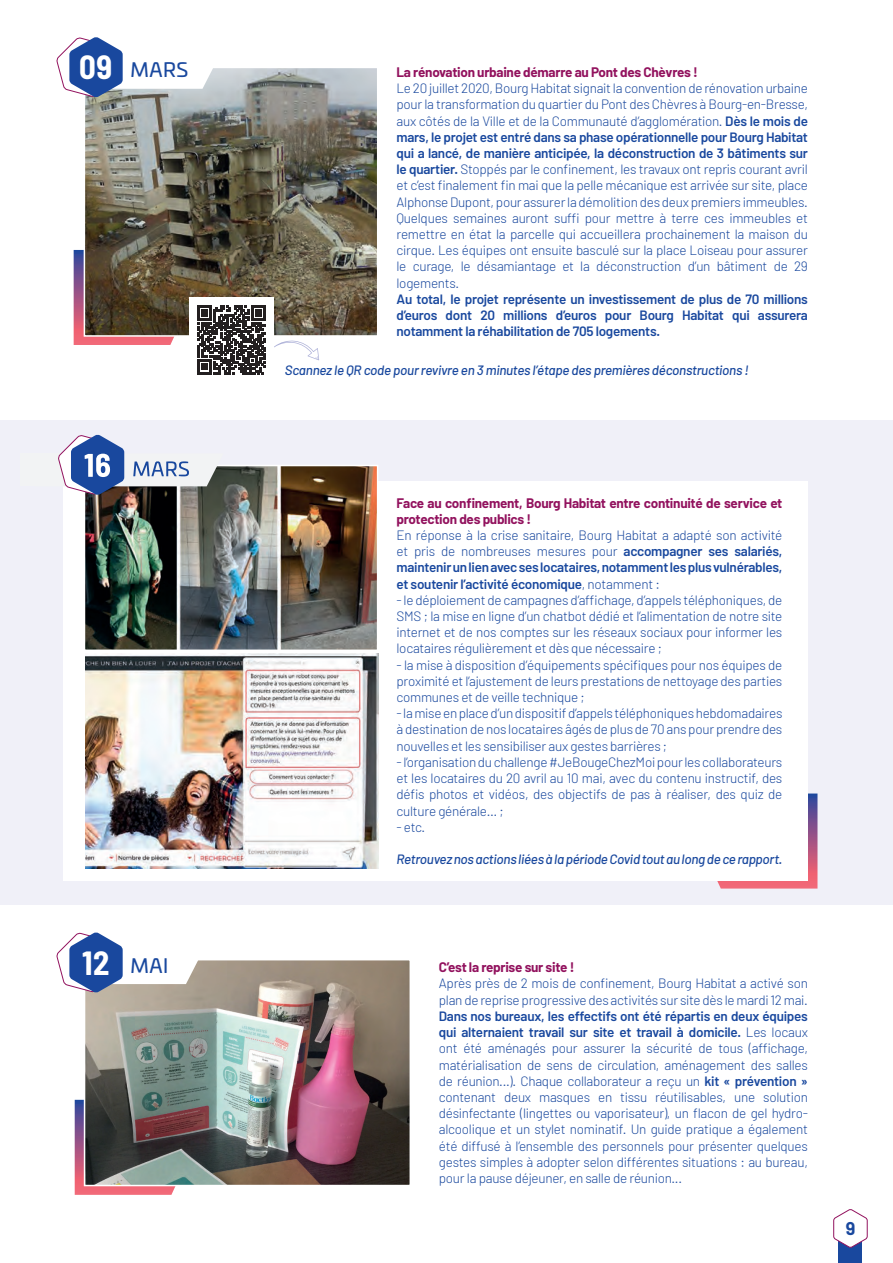
<style>
.page{position:relative;width:893px;height:1263px;background:#fff}
.page>*{position:absolute;margin:0;border:0;box-sizing:border-box;transform-origin:0 0}
.t1{font:700 semi-condensed 32.7px "Barlow";color:#fff}
.t2{font:19.5px "Univia Pro";letter-spacing:.02em;color:#19489e}
.t3{font:700 18px "Barlow";color:#19489e}
.t4{font:300 13.5px/16.2px "Barlow";letter-spacing:-.02em;color:#19489e;text-align:justify}
.t5{font:600 13.5px/16.2px "Barlow";letter-spacing:-.02em;color:#19489e;text-align:justify}
.t6{font:700 13.5px/16.2px "Barlow";letter-spacing:-.02em;color:#92125e}
.t7{font:italic 500 13.5px "Barlow";letter-spacing:-.02em;color:#19489e}
.s1{font-weight:600}
.s2{font-weight:300}
</style>
<div class="page">
<div style="left:0;top:420px;width:893px;height:484px;background:#f0f0f8"></div>
<svg style="left:677px;top:793px;width:140px;height:95px"></svg>
<div style="left:838px;top:1233px;width:24px;height:30px;background:#19489e"></div>
<svg style="left:833px;top:1209px;width:35px;height:39px"></svg>
<div style="left:63px;top:481px;width:745px;height:399px;background:#fff"></div>
<svg style="left:274px;top:340px;width:45px;height:20px"></svg>
<svg style="left:75px;top:1100px;width:101px;height:95px;background:#c86584"></svg>
<img style="left:86px;top:653px;width:292px;height:216px">
<img style="left:87px;top:962px;width:321px;height:221px">
<div style="left:84px;top:959px;width:327px;height:227px;border:2px solid #fff"></div>
<img style="left:87px;top:70px;width:288px;height:264px">
<div style="left:84px;top:67px;width:294px;height:270px;border:2px solid #fff"></div>
<img style="left:87px;top:468px;width:288px;height:180px">
<div style="left:84px;top:465px;width:294px;height:186px;border:2px solid #fff"></div>
<div style="left:20px;top:453px;width:55px;height:33px;background:#f2f3f4"></div>
<svg style="left:56px;top:932px;width:147px;height:61px"></svg>
<svg style="left:56px;top:37px;width:163px;height:60px"></svg>
<svg style="left:58px;top:435px;width:166px;height:60px"></svg>
<div style="left:189px;top:297px;width:85px;height:85px;background:#fff"></div>
<svg style="left:74px;top:250px;width:192px;height:124px"></svg>
<h1 class="t1" style="left:79px;top:44px;width:35px">09</h1>
<h2 class="t2" style="left:131px;top:55px;width:59px">MARS</h2>
<h1 class="t1" style="left:82px;top:939px;width:29px">12</h1>
<h2 class="t2" style="left:131px;top:951px;width:39px">MAI</h2>
<p class="t6" style="left:396px;top:64px;width:303px">La rénovation urbaine démarre au Pont des Chèvres !</p>
<p class="t4" style="left:396px;top:80px;width:413px">Le 20 juillet 2020, Bourg Habitat signait la convention de rénovation urbaine pour la transformation du quartier du Pont des Chèvres à Bourg-en-Bresse, aux côtés de la Ville et de la Communauté d’agglomération. <span class="s1">Dès le mois de mars, le projet est entré dans sa phase opérationnelle pour Bourg Habitat qui a lancé, de manière anticipée, la déconstruction de 3 bâtiments sur le quartier.</span> Stoppés par le confinement, les travaux ont repris courant avril et c’est finalement fin mai que la pelle mécanique est arrivée sur site, place Alphonse Dupont, pour assurer la démolition des deux premiers immeubles.<br>Quelques semaines auront suffi pour mettre à terre ces immeubles et remettre en état la parcelle qui accueillera prochainement la maison du cirque. Les équipes ont ensuite basculé sur la place Loiseau pour assurer le curage, le désamiantage et la déconstruction d’un bâtiment de 29 logements.</p>
<p class="t5" style="left:396px;top:291px;width:413px">Au total, le projet représente un investissement de plus de 70 millions d’euros dont 20 millions d’euros pour Bourg Habitat qui assurera notamment la réhabilitation de 705 logements.</p>
<p class="t7" style="left:285px;top:362px;width:465px">Scannez le QR code pour revivre en 3 minutes l’étape des premières déconstructions !</p>
<p class="t6" style="left:396px;top:495px;width:387px">Face au confinement, Bourg Habitat entre continuité de service et protection des publics !</p>
<p class="t5" style="left:396px;top:527px;width:387px"><span class="s2">En réponse à la crise sanitaire, Bourg Habitat a adapté son activité et pris de nombreuses mesures pour</span> accompagner ses salariés, maintenir un lien avec ses locataires, notamment les plus vulnérables, et soutenir l’activité économique<span class="s2">, notamment :</span></p>
<p class="t4" style="left:396px;top:591px;width:387px">- le déploiement de campagnes d’affichage, d’appels téléphoniques, de SMS ; la mise en ligne d’un chatbot dédié et l’alimentation de notre site internet et de nos comptes sur les réseaux sociaux pour informer les locataires régulièrement et dès que nécessaire ;</p>
<p class="t4" style="left:396px;top:656px;width:387px">- la mise à disposition d’équipements spécifiques pour nos équipes de proximité et l’ajustement de leurs prestations de nettoyage des parties communes et de veille technique ;</p>
<p class="t4" style="left:396px;top:705px;width:387px">- la mise en place d’un dispositif d’appels téléphoniques hebdomadaires à destination de nos locataires âgés de plus de 70 ans pour prendre des nouvelles et les sensibiliser aux gestes barrières ;</p>
<p class="t4" style="left:396px;top:753px;width:387px">- l’organisation du challenge #JeBougeChezMoi pour les collaborateurs et les locataires du 20 avril au 10 mai, avec du contenu instructif, des défis photos et vidéos, des objectifs de pas à réaliser, des quiz de culture générale… ;</p>
<p class="t4" style="left:396px;top:818px;width:30px">- etc.</p>
<p class="t7" style="left:396px;top:851px;width:387px">Retrouvez nos actions liées à la période Covid tout au long de ce rapport.</p>
<p class="t6" style="left:439px;top:959px;width:137px">C’est la reprise sur site !</p>
<p class="t4" style="left:439px;top:975px;width:371px">Après près de 2 mois de confinement, Bourg Habitat a activé son plan de reprise progressive des activités sur site dès le mardi 12 mai.</p>
<p class="t4" style="left:439px;top:1007px;width:371px"><span class="s1">Dans nos bureaux, les effectifs ont été répartis en deux équipes qui alternaient travail sur site et travail à domicile.</span> Les locaux ont été aménagés pour assurer la sécurité de tous (affichage, matérialisation de sens de circulation, aménagement des salles de réunion...). Chaque collaborateur a reçu un <span class="s1">kit « prévention » </span>contenant deux masques en tissu réutilisables, une solution désinfectante (lingettes ou vaporisateur), un flacon de gel hydro&shy;alcoolique et un stylet nominatif. Un guide pratique a également été diffusé à l’ensemble des personnels pour présenter quelques gestes simples à adopter selon différentes situations : au bureau, pour la pause déjeuner, en salle de réunion...</p>
<h3 class="t3" style="left:846px;top:1217px;width:11px">9</h3>
</div>
